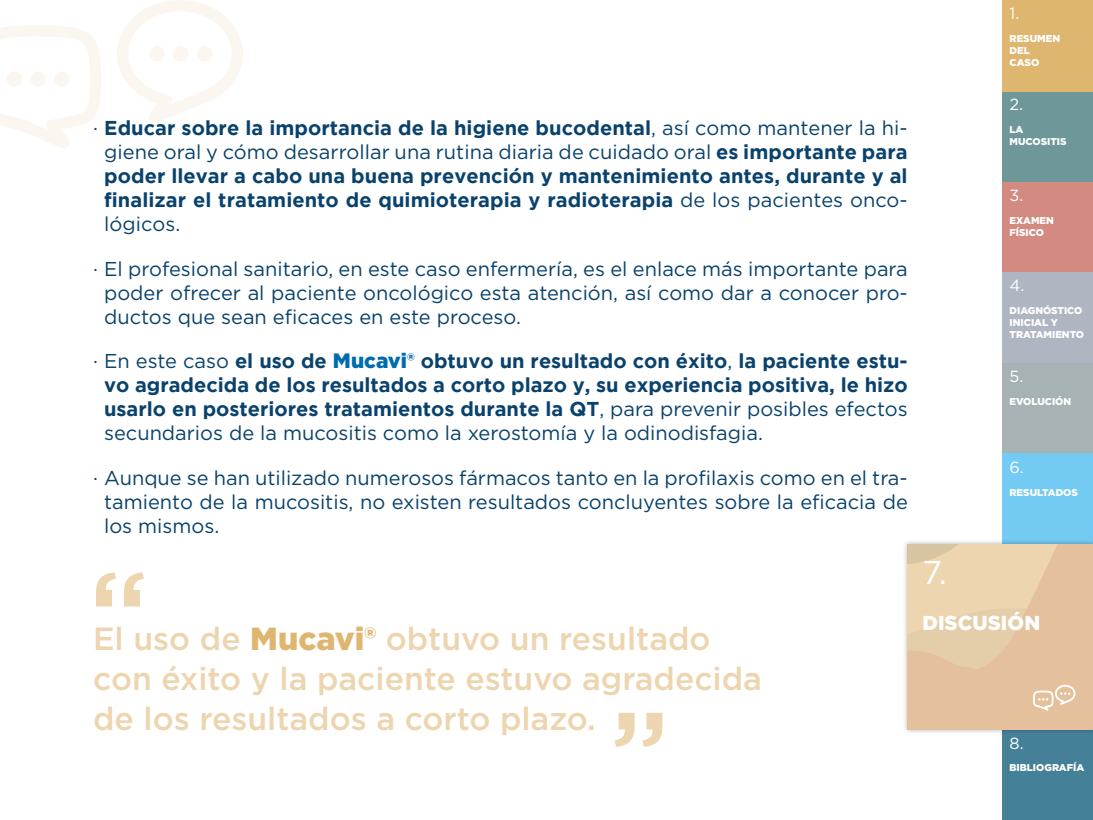
<style>
.page{position:relative;width:1093px;height:820px;background:#fff}
.page>*{position:absolute;margin:0;border:0;box-sizing:border-box;transform-origin:0 0}
.t1{font:32.96px "Gotham";color:#fff}
.t2{font:500 32px/40px "Gotham";color:#ecd5af}
.t3{font:900 20.16px "Gotham";color:#fff}
.t4{font:700 20px/24px "Gotham";color:#09426c;text-align:justify}
.t5{font:20px/24px "Gotham";color:#09426c;text-align:justify}
.t6{font:16.24px "Gotham";color:#fff}
.t7{font:16.12px "Gotham";color:#fff}
.t8{font:900 9.92px/12.2px "Gotham";color:#fff}
.t9{font:900 9.88px/12.1px "Gotham";color:#fff}
.s1{font-weight:400}
.s2{font-weight:900;font-size:20.8px;color:#006cb0}
.s3{font-weight:900;color:#dfb66f}
</style>
<div class="page">
<div style="left:1002px;top:91px;width:91px;height:91px;background:#6e9799"></div>
<div style="left:1002px;top:0;width:91px;height:91px;background:#dfb66f"></div>
<div style="left:1002px;top:182px;width:91px;height:91px;background:#d28a81"></div>
<div style="left:1002px;top:272px;width:91px;height:91px;background:#b0b5c2"></div>
<div style="left:1002px;top:362px;width:91px;height:91px;background:#a7b2b5"></div>
<div style="left:1002px;top:729px;width:91px;height:90px;background:#448198"></div>
<div style="left:1002px;top:453px;width:91px;height:91px;background:#73cbf4"></div>
<div style="left:902px;top:538px;width:191px;height:196px;background:#000;opacity:.3"></div>
<svg style="left:908px;top:544px;width:185px;height:185px;background:#e6c7a3"></svg>
<svg style="left:117px;top:0;width:126px;height:123px"></svg>
<svg style="left:0;top:25px;width:101px;height:123px"></svg>
<div style="left:54px;top:71px;width:16px;height:16px;background:#fbf6ef;border-radius:50%"></div>
<div style="left:149px;top:46px;width:16px;height:16px;background:#fbf6ef;border-radius:50%"></div>
<div style="left:173px;top:46px;width:16px;height:16px;background:#fbf6ef;border-radius:50%"></div>
<div style="left:197px;top:46px;width:15px;height:16px;background:#fbf6ef;border-radius:50%"></div>
<svg style="left:96px;top:572px;width:48px;height:34px"></svg>
<svg style="left:614px;top:712px;width:48px;height:34px"></svg>
<p class="t4" style="left:104px;top:115px;width:805px;text-indent:-11px"><span class="s1">·</span> Educar sobre la importancia de la higiene bucodental<span class="s1">, así como mantener la hi&shy;giene oral y cómo desarrollar una rutina diaria de cuidado oral</span> es importante para poder llevar a cabo una buena prevención y mantenimiento antes, durante y al finalizar el tratamiento de quimioterapia y radioterapia <span class="s1">de los pacientes onco&shy;lógicos.</span></p>
<p class="t5" style="left:104px;top:256px;width:805px;text-indent:-11px">· El profesional sanitario, en este caso enfermería, es el enlace más importante para poder ofrecer al paciente oncológico esta atención, así como dar a conocer pro&shy;ductos que sean eficaces en este proceso.</p>
<p class="t4" style="left:104px;top:348px;width:805px;text-indent:-11px"><span class="s1">· En este caso</span> el uso de <span class="s2">Mucavi®</span> obtuvo un resultado con éxito<span class="s1">,</span> la paciente estu&shy;vo agradecida de los resultados a corto plazo y, su experiencia positiva, le hizo usarlo en posteriores tratamientos durante la QT<span class="s1">, para prevenir posibles efectos secundarios de la mucositis como la xerostomía y la odinodisfagia.</span></p>
<p class="t5" style="left:104px;top:465px;width:805px;text-indent:-11px">· Aunque se han utilizado numerosos fármacos tanto en la profilaxis como en el tra&shy;tamiento de la mucositis, no existen resultados concluyentes sobre la eficacia de los mismos.</p>
<h2 class="t2" style="left:93px;top:617px;width:670px">El uso de <span class="s3">Mucavi®</span> obtuvo un resultado con éxito y la paciente estuvo agradecida de los resultados a corto plazo.</h2>
<p class="t6" style="left:1009px;top:3px;width:11px">1.</p>
<p class="t8" style="left:1009px;top:32px;width:52px">RESUMEN<br>DEL<br>CASO</p>
<p class="t7" style="left:1009px;top:94px;width:15px">2.</p>
<p class="t9" style="left:1009px;top:123px;width:59px">LA<br>MUCOSITIS</p>
<p class="t7" style="left:1009px;top:185px;width:15px">3.</p>
<p class="t9" style="left:1009px;top:214px;width:46px">EXAMEN<br>FÍSICO</p>
<p class="t7" style="left:1009px;top:275px;width:16px">4.</p>
<p class="t9" style="left:1009px;top:304px;width:76px">DIAGNÓSTICO<br>INICIAL Y<br>TRATAMIENTO</p>
<p class="t7" style="left:1009px;top:366px;width:15px">5.</p>
<p class="t9" style="left:1009px;top:395px;width:63px">EVOLUCIÓN</p>
<p class="t7" style="left:1009px;top:457px;width:16px">6.</p>
<p class="t9" style="left:1009px;top:485px;width:70px">RESULTADOS</p>
<h1 class="t1" style="left:922px;top:551px;width:26px">7.</h1>
<p class="t3" style="left:922px;top:608px;width:119px">DISCUSIÓN</p>
<p class="t7" style="left:1009px;top:732px;width:16px">8.</p>
<p class="t9" style="left:1009px;top:761px;width:76px">BIBLIOGRAFÍA</p>
</div>
